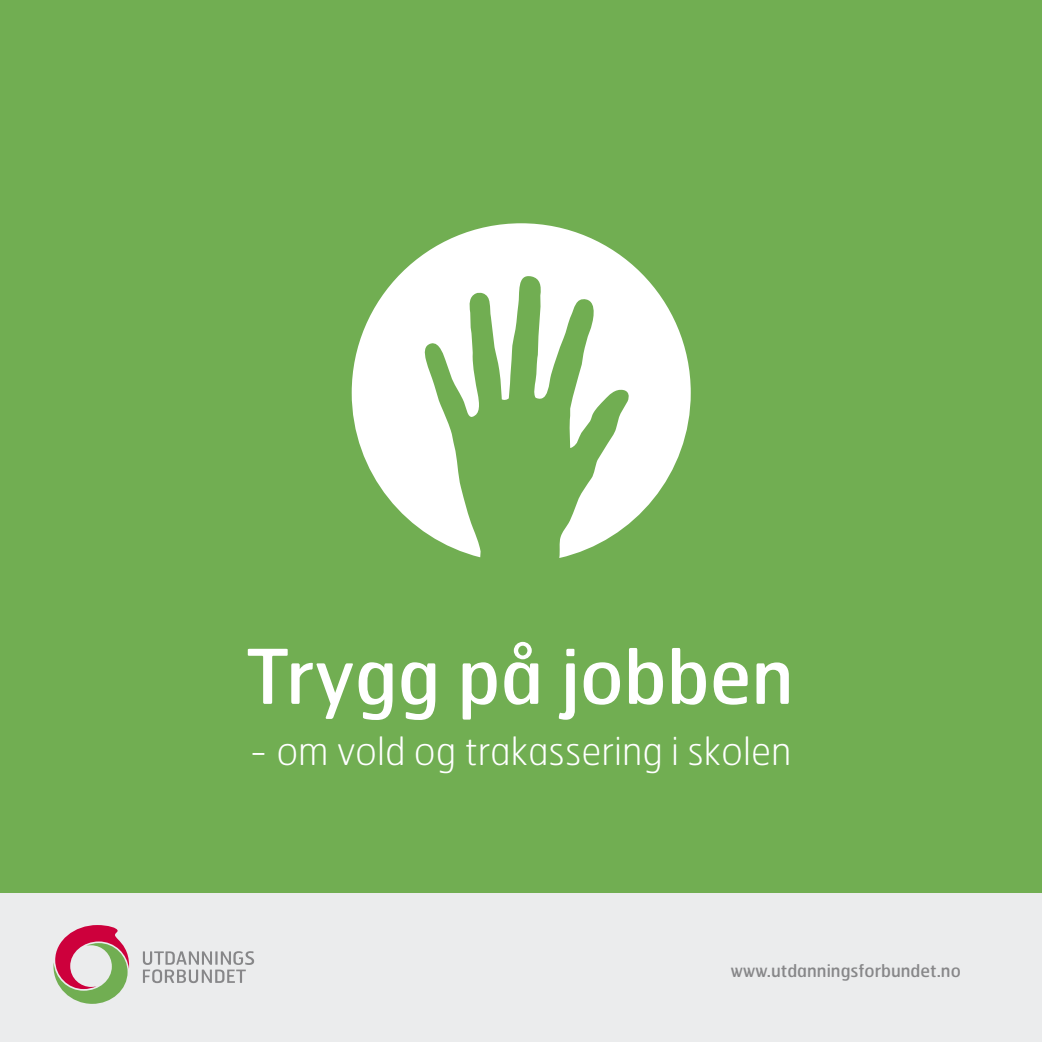
<style>
.page{position:relative;width:1042px;height:1042px;background:#fff}
.page>*{position:absolute;margin:0;border:0;box-sizing:border-box;transform-origin:0 0}
.t1{font:75.25px "Hermes";color:#fff}
.t2{font:100 38.5px "Hermes";color:#fff}
.t3{font:17.32px "Hermes";color:#878789}
</style>
<div class="page">
<div style="left:0;top:0;width:1042px;height:907px;background:#71ae52"></div>
<div style="left:0;top:893px;width:1042px;height:149px;background:#ebeced"></div>
<svg style="left:143px;top:951px;width:111px;height:32px"></svg>
<svg style="left:53px;top:925px;width:76px;height:79px"></svg>
<svg style="left:352px;top:223px;width:339px;height:335px;fill:#fff"></svg>
<h1 class="t1" style="left:247px;top:628px;width:548px">Trygg på jobben</h1>
<p class="t2" style="left:249px;top:727px;width:544px">- om vold og trakassering i skolen</p>
<p class="t3" style="left:731px;top:960px;width:232px">www.utdanningsforbundet.no</p>
</div>
